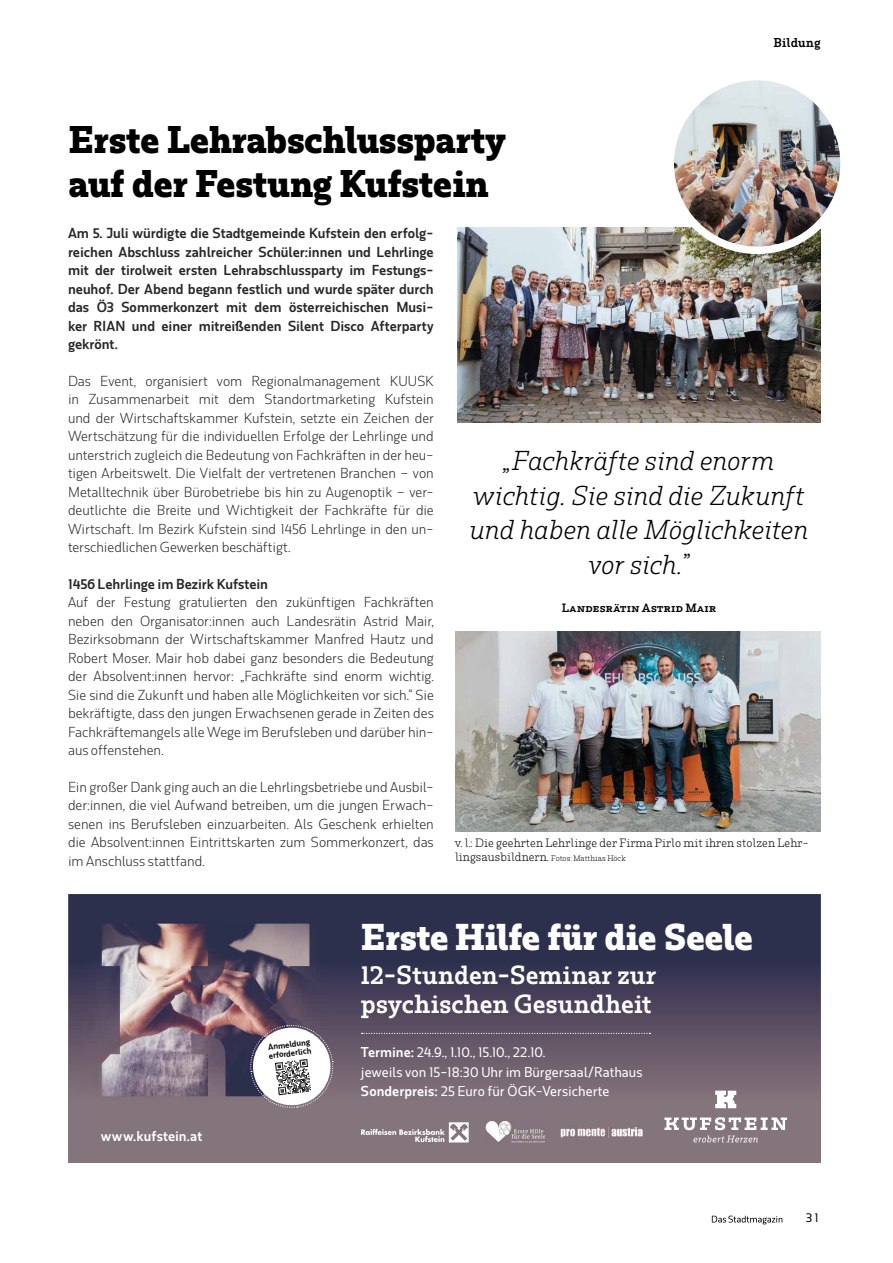
<style>
.page{position:relative;width:893px;height:1263px;background:#fff}
.page>*{position:absolute;margin:0;border:0;box-sizing:border-box;transform-origin:0 0}
.t1{font:700 36px/43.2px "Rum Serif";letter-spacing:-.01em;color:#000}
.t2{font:700 34.8px "Rum Serif";letter-spacing:-.015em;color:#fff}
.t3{font:italic 300 25.5px/34.5px "Rum Serif";letter-spacing:-.01em;color:#000;text-align:center}
.t4{font:600 24.45px/29.4px "Rum Serif";letter-spacing:.005em;color:#fff}
.t5{font:300 13.5px/18.5px "Rum Sans";color:#282827;text-align:justify}
.t6{font:600 13.5px/18.5px "Rum Sans";color:#282827;text-align:justify}
.t7{font:500 13.35px/19.2px "Rum Sans";letter-spacing:.005em;color:#fff}
.t8{font:600 13.35px "Rum Sans";letter-spacing:.01em;color:#fff}
.t9{font:600 12px "Rum Serif";color:#000}
.t10{font:500 12px "Rum Sans";color:#000}
.t11{font:300 11.25px "Rum Serif";color:#000}
.t12{font:600 11.25px "Rum Serif";letter-spacing:.035em;color:#000}
.t13{font:600 8.1px/8.9px "Rum Sans";color:#000}
.t14{font:300 7.5px "Rum Serif";color:#000}
.s1{font-size:11.25px}
.s2{font-weight:600}
</style>
<div class="page">
<svg style="left:712px;top:1215px;width:70px;height:9px"></svg>
<img style="left:457px;top:227px;width:364px;height:196px">
<img style="left:455px;top:631px;width:366px;height:200px">
<div style="left:665px;top:70px;width:184px;height:184px;background:#fff;border-radius:50%"></div>
<img style="left:674px;top:80px;width:166px;height:167px;border-radius:83px">
<div style="left:69px;top:894px;width:752px;height:269px;background:#84747b"></div>
<svg style="left:69px;top:894px;width:752px;height:249px"></svg>
<img style="left:71px;top:921px;width:258px;height:175px">
<img style="left:102px;top:924px;width:207px;height:172px">
<svg style="left:362px;top:1033px;width:288px;height:1px"></svg>
<img style="left:485px;top:1121px;width:60px;height:21px">
<img style="left:560px;top:1126px;width:82px;height:11px">
<svg style="left:664px;top:1117px;width:123px;height:25px"></svg>
<svg style="left:715px;top:1091px;width:21px;height:17px"></svg>
<svg style="left:361px;top:1122px;width:108px;height:20px"></svg>
<svg style="left:249px;top:1023px;width:86px;height:86px"></svg>
<h1 class="t1" style="left:69px;top:118px;width:439px">Erste Lehrabschlussparty auf der Festung Kufstein</h1>
<p class="t9" style="left:773px;top:36px;width:49px">Bildung</p>
<p class="t6" style="left:68px;top:224px;width:367px">Am 5. Juli würdigte die Stadtgemeinde Kufstein den erfolg&shy;reichen Abschluss zahlreicher Schüler:innen und Lehrlinge mit der tirolweit ersten Lehrabschlussparty im Festungs&shy;neuhof. Der Abend begann festlich und wurde später durch das Ö3 Sommerkonzert mit dem österreichischen Musi&shy;ker RIAN und einer mitreißenden Silent Disco Afterparty gekrönt.</p>
<p class="t5" style="left:68px;top:372px;width:367px">Das Event, organisiert vom Regionalmanagement KUUSK in Zusammenarbeit mit dem Standortmarketing Kufstein und der Wirtschaftskammer Kufstein, setzte ein Zeichen der Wertschätzung für die individuellen Erfolge der Lehrlinge und unterstrich zugleich die Bedeutung von Fachkräften in der heu&shy;tigen Arbeitswelt. Die Vielfalt der vertretenen Branchen – von Metalltechnik über Bürobetriebe bis hin zu Augenoptik – ver&shy;deutlichte die Breite und Wichtigkeit der Fachkräfte für die Wirtschaft. Im Bezirk Kufstein sind 1456 Lehrlinge in den un&shy;terschiedlichen Gewerken beschäftigt.</p>
<p class="t6" style="left:68px;top:575px;width:202px">1456 Lehrlinge im Bezirk Kufstein</p>
<p class="t5" style="left:68px;top:593px;width:367px">Auf der Festung gratulierten den zukünftigen Fachkräften neben den Organisator:innen auch Landesrätin Astrid Mair, Bezirksobmann der Wirtschaftskammer Manfred Hautz und Robert Moser. Mair hob dabei ganz besonders die Bedeutung der Absolvent:innen hervor: „Fachkräfte sind enorm wichtig.<br>Sie sind die Zukunft und haben alle Möglichkeiten vor sich.“ Sie bekräftigte, dass den jungen Erwachsenen gerade in Zeiten des Fachkräftemangels alle Wege im Berufsleben und darüber hin&shy;aus offenstehen.</p>
<p class="t5" style="left:68px;top:778px;width:367px">Ein großer Dank ging auch an die Lehrlingsbetriebe und Ausbil&shy;der:innen, die viel Aufwand betreiben, um die jungen Erwach&shy;senen ins Berufsleben einzuarbeiten. Als Geschenk erhielten die Absolvent:innen Eintrittskarten zum Sommerkonzert, das im Anschluss stattfand.</p>
<h3 class="t3" style="left:469px;top:443px;width:340px">„Fachkräfte sind enorm wichtig. Sie sind die Zukunft und haben alle Möglichkeiten vor sich.”</h3>
<p class="t12" style="left:562px;top:601px;width:156px">Landesrätin Astrid Mair</p>
<p class="t11" style="left:455px;top:836px;width:355px">v. l.: Die geehrten Lehrlinge der Firma Pirlo mit ihren stolzen Lehr-</p>
<p class="t14" style="left:455px;top:853px;width:172px"><span class="s1">lingsausbildnern.</span> Fotos: Matthias Höck</p>
<h2 class="t2" style="left:361px;top:915px;width:394px">Erste Hilfe für die Seele</h2>
<p class="t8" style="left:101px;top:1128px;width:103px">www.kufstein.at</p>
<p class="t13" style="left:267px;top:1042px;width:44px;rotate:-7deg">Anmeldung erforderlich</p>
<h3 class="t4" style="left:361px;top:960px;width:297px">12-Stunden-Seminar zur psychischen Gesundheit</h3>
<p class="t7" style="left:361px;top:1043px;width:283px"><span class="s2">Termine:</span> 24.9., 1.10., 15.10., 22.10.<br>jeweils von 15-18:30 Uhr im Bürgersaal/Rathaus<br><span class="s2">Sonderpreis:</span> 25 Euro für ÖGK-Versicherte</p>
<p class="t10" style="left:805px;top:1210px;width:17px">31</p>
</div>
